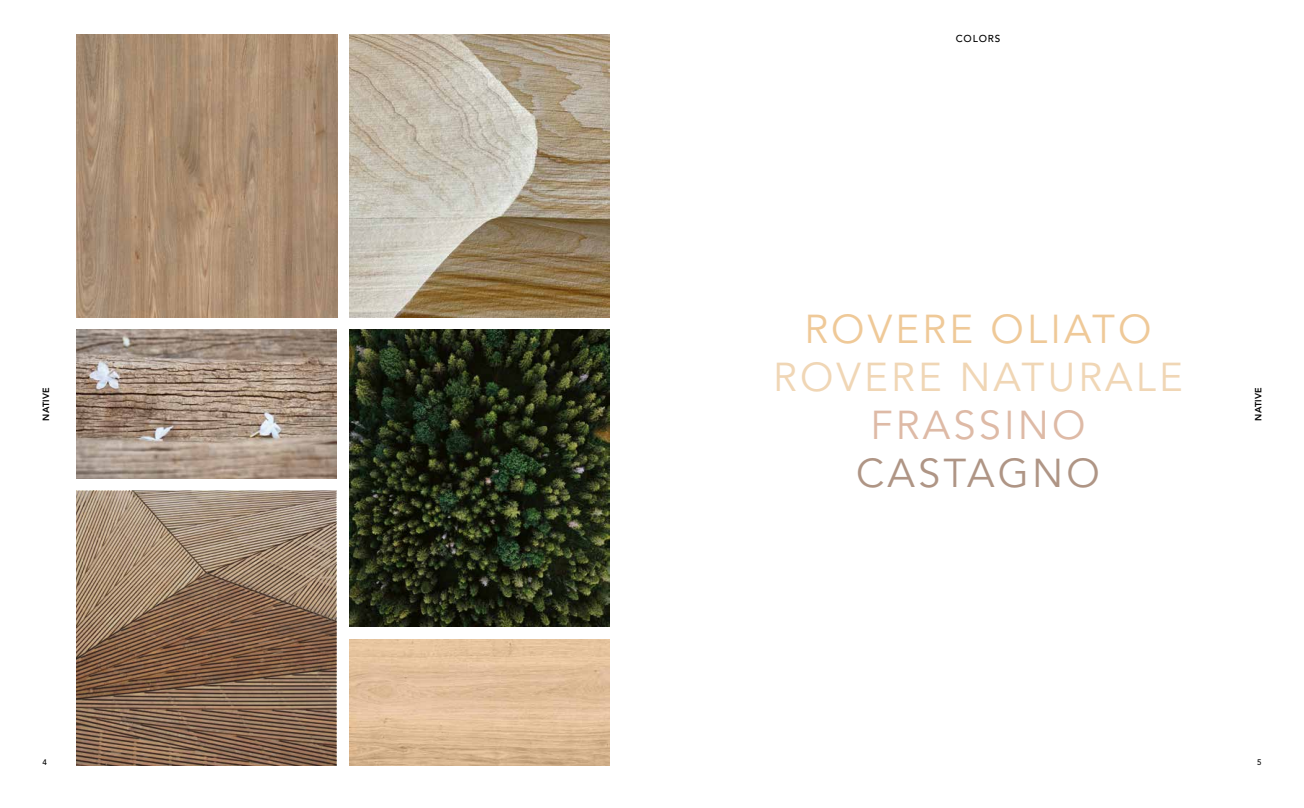
<style>
.page{position:relative;width:1304px;height:808px;background:#fff}
.page>*{position:absolute;margin:0;border:0;box-sizing:border-box;transform-origin:0 0}
.t1{font:40px "Avenir LT Std";letter-spacing:.08em;color:#f0d6b5}
.t2{font:40px "Avenir LT Std";letter-spacing:.08em;color:#efc998}
.t3{font:40px "Avenir LT Std";letter-spacing:.08em;color:#debaa6}
.t4{font:40px "Avenir LT Std";letter-spacing:.08em;color:#af9585}
.t5{font:500 10px "Avenir LT Std";letter-spacing:.08em;color:#000}
.t6{font:800 9px "Avenir LT Std";letter-spacing:.04em;color:#000}
.t7{font:500 8px "Avenir LT Std";color:#000}
</style>
<div class="page">
<img style="left:349px;top:639px;width:260px;height:126px">
<img style="left:349px;top:330px;width:260px;height:297px">
<img style="left:77px;top:34px;width:260px;height:283px">
<img style="left:350px;top:34px;width:259px;height:283px">
<img style="left:77px;top:491px;width:259px;height:274px">
<img style="left:77px;top:330px;width:259px;height:148px">
<p class="t5" style="left:956px;top:32px;width:46px">COLORS</p>
<p class="t2" style="left:804px;top:306px;width:349px">ROVERE OLIATO</p>
<p class="t1" style="left:773px;top:354px;width:411px">ROVERE NATURALE</p>
<p class="t3" style="left:870px;top:402px;width:217px">FRASSINO</p>
<p class="t4" style="left:856px;top:450px;width:245px">CASTAGNO</p>
<p class="t6" style="left:41px;top:421px;width:35px;rotate:-90deg">NATIVE</p>
<p class="t6" style="left:1253px;top:421px;width:35px;rotate:-90deg">NATIVE</p>
<p class="t7" style="left:43px;top:758px;width:6px">4</p>
<p class="t7" style="left:1257px;top:758px;width:6px">5</p>
</div>
